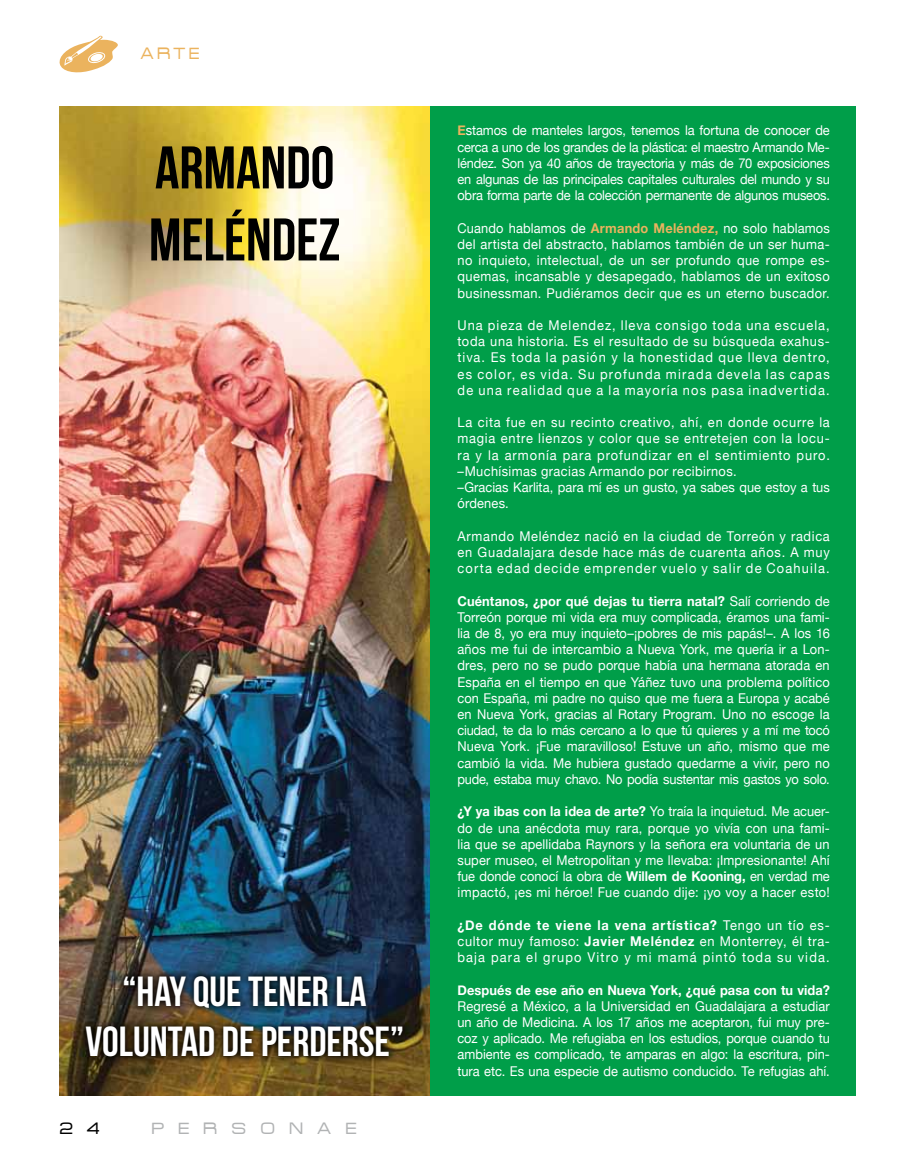
<style>
.page{position:relative;width:915px;height:1170px;background:#fff}
.page>*{position:absolute;margin:0;border:0;box-sizing:border-box;transform-origin:0 0}
.t1{font:60px/72px "Bebas Neue";color:#000}
.t2{font:42px/50.4px "Bebas Neue";color:#fff;text-align:center}
.t3{font:18px "Acens";letter-spacing:.8em;color:#b1b3b4}
.t4{font:18px "Acens";color:#ebb35e;scale:.95 1}
.t5{font:18px "Acens";color:#000}
.t6{font:13.5px/16.2px "Helvetica Neue";letter-spacing:.035em;color:#fff;text-align:justify;scale:.95 1}
.t7{font:13.5px/16.2px "Helvetica Neue";letter-spacing:.06em;color:#fff;scale:.95 1}
.t8{font:700 13.5px "Helvetica Neue";letter-spacing:.005em;color:#fff;scale:.95 1}
.s1{font-weight:700;color:#ebb35e}
.s2{font-weight:700}
</style>
<div class="page">
<div style="left:60px;top:106px;width:795px;height:989px;background:#009e49"></div>
<img style="left:60px;top:106px;width:369px;height:989px">
<svg style="left:59px;top:35px;width:59px;height:38px"></svg>
<img style="left:79px;top:967px;width:331px;height:97px">
<h3 class="t4" style="left:140px;top:46px;width:63px">ARTE</h3>
<h1 class="t1" style="left:149px;top:131px;width:193px">ARMANDO<br>MELÉNDEZ</h1>
<h2 class="t2" style="left:85px;top:965px;width:320px">“HAY QUE TENER LA<br>VOLUNTAD DE PERDERSE”</h2>
<h3 class="t5" style="left:60px;top:1121px;width:41px">2 4</h3>
<h3 class="t3" style="left:151px;top:1121px;width:206px">PERSONAE</h3>
<p class="t6" style="left:457px;top:122px;width:393px"><span class="s1">E</span>stamos de manteles largos, tenemos la fortuna de conocer de cerca a uno de los grandes de la plástica: el maestro Armando Me&shy;léndez. Son ya 40 años de trayectoria y más de 70 exposiciones en algunas de las principales capitales culturales del mundo y su obra forma parte de la colección permanente de algunos museos.</p>
<p class="t6" style="left:457px;top:220px;width:393px">Cuando hablamos de <span class="s1">Armando Meléndez,</span> no solo hablamos del artista del abstracto, hablamos también de un ser huma&shy;no inquieto, intelectual, de un ser profundo que rompe es&shy;quemas, incansable y desapegado, hablamos de un exitoso businessman. Pudiéramos decir que es un eterno buscador.</p>
<p class="t6" style="left:457px;top:317px;width:393px">Una pieza de Melendez, lleva consigo toda una escuela, toda una historia. Es el resultado de su búsqueda exahus&shy;tiva. Es toda la pasión y la honestidad que lleva dentro, es color, es vida. Su profunda mirada devela las capas de una realidad que a la mayoría nos pasa inadvertida.</p>
<p class="t7" style="left:457px;top:414px;width:393px">La cita fue en su recinto creativo, ahí, en donde ocurre la magia entre lienzos y color que se entretejen con la locu&shy;ra y la armonía para profundizar en el sentimiento puro. –Muchísimas gracias Armando por recibirnos.<br>–Gracias Karlita, para mí es un gusto, ya sabes que estoy a tus órdenes.</p>
<p class="t6" style="left:457px;top:527px;width:393px">Armando Meléndez nació en la ciudad de Torreón y radica en Guadalajara desde hace más de cuarenta años. A muy corta edad decide emprender vuelo y salir de Coahuila.</p>
<p class="t6" style="left:457px;top:592px;width:393px"><span class="s2">Cuéntanos, ¿por qué dejas tu tierra natal?</span> Salí corriendo de Torreón porque mi vida era muy complicada, éramos una fami&shy;lia de 8, yo era muy inquieto–¡pobres de mis papás!–. A los 16 años me fui de intercambio a Nueva York, me quería ir a Lon&shy;dres, pero no se pudo porque había una hermana atorada en España en el tiempo en que Yáñez tuvo una problema político con España, mi padre no quiso que me fuera a Europa y acabé en Nueva York, gracias al Rotary Program. Uno no escoge la ciudad, te da lo más cercano a lo que tú quieres y a mí me tocó Nueva York. ¡Fue maravilloso! Estuve un año, mismo que me cambió la vida. Me hubiera gustado quedarme a vivir, pero no pude, estaba muy chavo. No podía sustentar mis gastos yo solo.</p>
<p class="t6" style="left:457px;top:803px;width:393px"><span class="s2">¿Y ya ibas con la idea de arte?</span> Yo traía la inquietud. Me acuer&shy;do de una anécdota muy rara, porque yo vivía con una fami&shy;lia que se apellidaba Raynors y la señora era voluntaria de un super museo, el Metropolitan y me llevaba: ¡Impresionante! Ahí fue donde conocí la obra de <span class="s2">Willem de Kooning,</span> en verdad me impactó, ¡es mi héroe! Fue cuando dije: ¡yo voy a hacer esto!</p>
<p class="t6" style="left:457px;top:916px;width:393px"><span class="s2">¿De dónde te viene la vena artística?</span> Tengo un tío es&shy;cultor muy famoso: <span class="s2">Javier Meléndez</span> en Monterrey, él tra&shy;baja para el grupo Vitro y mi mamá pintó toda su vida.</p>
<p class="t8" style="left:457px;top:981px;width:393px">Después de ese año en Nueva York, ¿qué pasa con tu vida?</p>
<p class="t6" style="left:457px;top:997px;width:393px">Regresé a México, a la Universidad en Guadalajara a estudiar un año de Medicina. A los 17 años me aceptaron, fui muy pre&shy;coz y aplicado. Me refugiaba en los estudios, porque cuando tu ambiente es complicado, te amparas en algo: la escritura, pin&shy;tura etc. Es una especie de autismo conducido. Te refugias ahí.</p>
</div>
